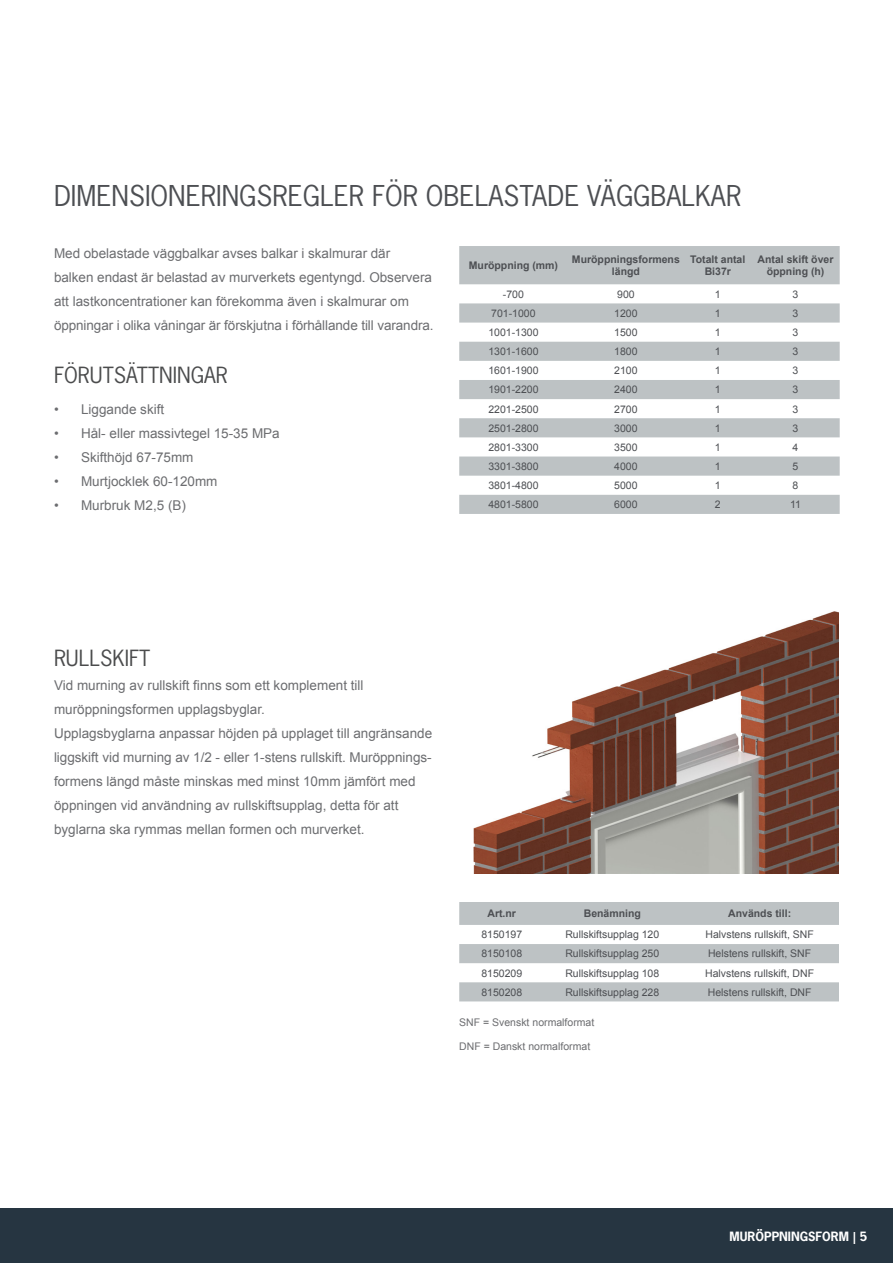
<style>
.page{position:relative;width:893px;height:1263px;background:#fff}
.page>*{position:absolute;margin:0;border:0;box-sizing:border-box;transform-origin:0 0}
.Huvudrubrik{font:27px "News Gothic Std";color:#4d4f53}
.Underrubrik{font:21px "News Gothic Std";color:#4b4c4d}
.Brödtext{font:21px "News Gothic Std";color:#4b4c4d}
.Brödtext-2{font:13.5px/24px "Arial";color:#6c6d70}
.t1{font:700 12px "News Gothic Std";color:#fff}
.t2{font:10.5px "Arial";color:#4d4f53}
.t3{font:700 10.5px/12.6px "Arial";color:#4d4f53;text-align:center}
.Bildtext{font:10.5px "Arial";color:#6c6d70}
</style>
<div class="page">
<div style="left:0;top:1209px;width:893px;height:54px;background:#263541"></div>
<img style="left:473px;top:611px;width:366px;height:263px">
<svg style="left:459px;top:246px;width:381px;height:268px;fill:#bdc2c4"></svg>
<svg style="left:459px;top:902px;width:380px;height:99px"></svg>
<p class="Huvudrubrik" style="left:54px;top:179px;width:689px">DIMENSIONERINGSREGLER FÖR OBELASTADE VÄGGBALKAR</p>
<p class="Brödtext-2" style="left:54px;top:241px;width:381px">Med obelastade väggbalkar avses balkar i skalmurar där<br>balken endast är belastad av murverkets egentyngd. Observera att lastkoncentrationer kan förekomma även i skalmurar om öppningar i olika våningar är förskjutna i förhållande till varandra.</p>
<p class="Underrubrik" style="left:54px;top:362px;width:175px">FÖRUTSÄTTNINGAR</p>
<p class="Brödtext-2" style="left:54px;top:397px;width:112px">• Liggande skift</p>
<p class="Brödtext-2" style="left:54px;top:421px;width:227px">• Hål- eller massivtegel 15-35 MPa</p>
<p class="Brödtext-2" style="left:54px;top:445px;width:141px">• Skifthöjd 67-75mm</p>
<p class="Brödtext-2" style="left:54px;top:469px;width:165px">• Murtjocklek 60-120mm</p>
<p class="Brödtext-2" style="left:54px;top:493px;width:134px">• Murbruk M2,5 (B)</p>
<p class="t3" style="left:469px;top:259px;width:91px">Muröppning (mm)</p>
<p class="t3" style="left:572px;top:253px;width:109px">Muröppningsformens längd</p>
<p class="t3" style="left:690px;top:253px;width:57px">Totalt antal<br>Bi37r</p>
<p class="t3" style="left:758px;top:253px;width:77px">Antal skift över öppning (h)</p>
<p class="t2" style="left:503px;top:287px;width:23px">-700</p>
<p class="t2" style="left:617px;top:287px;width:19px">900</p>
<p class="t2" style="left:715px;top:287px;width:7px">1</p>
<p class="t2" style="left:793px;top:287px;width:7px">3</p>
<p class="t2" style="left:491px;top:306px;width:46px">701-1000</p>
<p class="t2" style="left:614px;top:306px;width:25px">1200</p>
<p class="t2" style="left:715px;top:306px;width:7px">1</p>
<p class="t2" style="left:793px;top:306px;width:7px">3</p>
<p class="t2" style="left:488px;top:325px;width:52px">1001-1300</p>
<p class="t2" style="left:614px;top:325px;width:25px">1500</p>
<p class="t2" style="left:715px;top:325px;width:7px">1</p>
<p class="t2" style="left:793px;top:325px;width:7px">3</p>
<p class="t2" style="left:488px;top:344px;width:52px">1301-1600</p>
<p class="t2" style="left:614px;top:344px;width:25px">1800</p>
<p class="t2" style="left:715px;top:344px;width:7px">1</p>
<p class="t2" style="left:793px;top:344px;width:7px">3</p>
<p class="t2" style="left:488px;top:364px;width:52px">1601-1900</p>
<p class="t2" style="left:614px;top:364px;width:25px">2100</p>
<p class="t2" style="left:715px;top:364px;width:7px">1</p>
<p class="t2" style="left:793px;top:364px;width:7px">3</p>
<p class="t2" style="left:488px;top:383px;width:52px">1901-2200</p>
<p class="t2" style="left:614px;top:383px;width:25px">2400</p>
<p class="t2" style="left:715px;top:383px;width:7px">1</p>
<p class="t2" style="left:793px;top:383px;width:7px">3</p>
<p class="t2" style="left:488px;top:402px;width:52px">2201-2500</p>
<p class="t2" style="left:614px;top:402px;width:25px">2700</p>
<p class="t2" style="left:715px;top:402px;width:7px">1</p>
<p class="t2" style="left:793px;top:402px;width:7px">3</p>
<p class="t2" style="left:488px;top:421px;width:52px">2501-2800</p>
<p class="t2" style="left:614px;top:421px;width:25px">3000</p>
<p class="t2" style="left:715px;top:421px;width:7px">1</p>
<p class="t2" style="left:793px;top:421px;width:7px">3</p>
<p class="t2" style="left:488px;top:440px;width:52px">2801-3300</p>
<p class="t2" style="left:614px;top:440px;width:25px">3500</p>
<p class="t2" style="left:715px;top:440px;width:7px">1</p>
<p class="t2" style="left:793px;top:440px;width:7px">4</p>
<p class="t2" style="left:488px;top:459px;width:52px">3301-3800</p>
<p class="t2" style="left:614px;top:459px;width:25px">4000</p>
<p class="t2" style="left:715px;top:459px;width:7px">1</p>
<p class="t2" style="left:793px;top:459px;width:7px">5</p>
<p class="t2" style="left:488px;top:478px;width:52px">3801-4800</p>
<p class="t2" style="left:614px;top:478px;width:25px">5000</p>
<p class="t2" style="left:715px;top:478px;width:7px">1</p>
<p class="t2" style="left:793px;top:478px;width:7px">8</p>
<p class="t2" style="left:488px;top:498px;width:52px">4801-5800</p>
<p class="t2" style="left:614px;top:498px;width:25px">6000</p>
<p class="t2" style="left:715px;top:498px;width:7px">2</p>
<p class="t2" style="left:790px;top:498px;width:12px">11</p>
<p class="Brödtext" style="left:54px;top:645px;width:98px">RULLSKIFT</p>
<p class="Brödtext-2" style="left:54px;top:673px;width:311px">Vid murning av rullskift finns som ett komplement till</p>
<p class="Brödtext-2" style="left:54px;top:697px;width:212px">muröppningsformen upplagsbyglar.</p>
<p class="Brödtext-2" style="left:54px;top:721px;width:380px">Upplagsbyglarna anpassar höjden på upplaget till angränsande liggskift vid murning av 1/2 - eller 1-stens rullskift. Muröppnings&shy;formens längd måste minskas med minst 10mm jämfört med öppningen vid användning av rullskiftsupplag, detta för att byglarna ska rymmas mellan formen och murverket.</p>
<p class="t3" style="left:487px;top:907px;width:30px">Art.nr</p>
<p class="t3" style="left:584px;top:907px;width:59px">Benämning</p>
<p class="t3" style="left:728px;top:907px;width:65px">Används till:</p>
<p class="t2" style="left:481px;top:928px;width:42px">8150197</p>
<p class="t2" style="left:565px;top:928px;width:95px">Rullskiftsupplag 120</p>
<p class="t2" style="left:705px;top:928px;width:110px">Halvstens rullskift, SNF</p>
<p class="t2" style="left:481px;top:947px;width:42px">8150108</p>
<p class="t2" style="left:565px;top:947px;width:95px">Rullskiftsupplag 250</p>
<p class="t2" style="left:708px;top:947px;width:105px">Helstens rullskift, SNF</p>
<p class="t2" style="left:481px;top:966px;width:42px">8150209</p>
<p class="t2" style="left:565px;top:966px;width:95px">Rullskiftsupplag 108</p>
<p class="t2" style="left:705px;top:966px;width:111px">Halvstens rullskift, DNF</p>
<p class="t2" style="left:481px;top:985px;width:42px">8150208</p>
<p class="t2" style="left:565px;top:985px;width:95px">Rullskiftsupplag 228</p>
<p class="t2" style="left:708px;top:985px;width:105px">Helstens rullskift, DNF</p>
<p class="Bildtext" style="left:459px;top:1015px;width:137px">SNF = Svenskt normalformat</p>
<p class="Bildtext" style="left:459px;top:1039px;width:132px">DNF = Danskt normalformat</p>
<p class="t1" style="left:730px;top:1228px;width:139px">MURÖPPNINGSFORM | 5</p>
</div>
